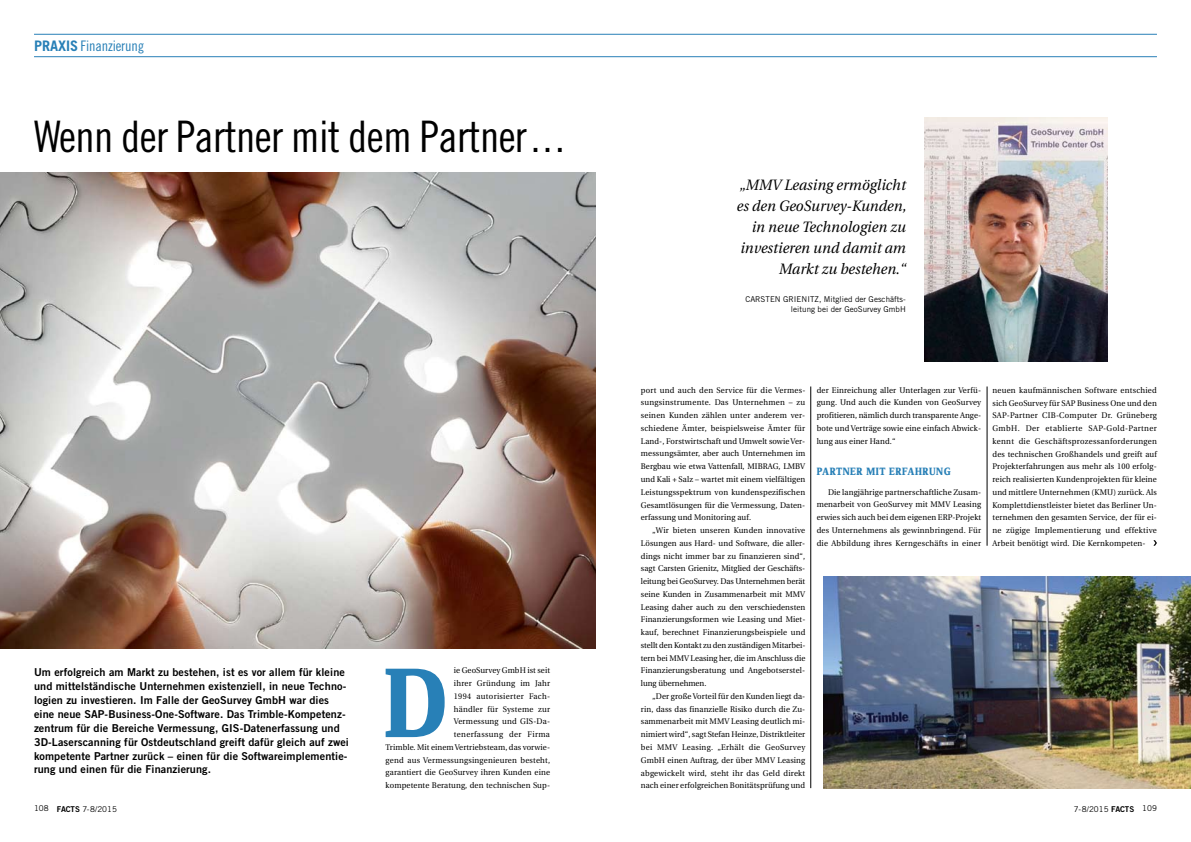
<style>
.page{position:relative;width:1191px;height:842px;background:#fff}
.page>*{position:absolute;margin:0;border:0;box-sizing:border-box;transform-origin:0 0}
.t1{font:700 102.6px "Zine Serif Dis";color:#2880b7}
.t2{font:43.4px "Trade Gothic Cond Eighteen";letter-spacing:-.015em;color:#000}
.t3{font:italic 15px/21px "Utopia";letter-spacing:.005em;color:#000;text-align:right;scale:.95 1}
.t4{font:14.5px "Trade Gothic Cond Eighteen";letter-spacing:-.01em;color:#2880b7}
.t5{font:700 11px "Zine Serif Dis";letter-spacing:.05em;color:#2880b7}
.t6{font:10.9px/13.9px "Trade Gothic Bold Two";letter-spacing:.01em;color:#000}
.t7{font:8.2px/12.8px "Utopia";letter-spacing:.015em;color:#000;text-align:justify;scale:.95 1}
.t8{font:8px/10px "Trade Gothic";letter-spacing:.005em;color:#000;text-align:right}
.s1{font-family:"Trade Gothic";font-weight:700}
.s2{font-family:"Trade Gothic Bold Two"}
</style>
<div class="page">
<img style="left:0;top:173px;width:595px;height:475px">
<hr style="left:34px;top:34px;width:1123px;height:1px;background:#2880b7">
<hr style="left:34px;top:56px;width:1123px;height:1px;background:#2880b7">
<hr style="left:986px;top:386px;width:1px;height:160px;background:#000">
<hr style="left:810px;top:386px;width:1px;height:402px;background:#000">
<img style="left:823px;top:576px;width:368px;height:212px">
<img style="left:924px;top:117px;width:183px;height:245px">
<svg style="left:1153px;top:540px;width:4px;height:6px"></svg>
<h3 class="t4" style="left:34px;top:37px;width:112px"><span class="s1">PRAXIS</span> Finanzierung</h3>
<h2 class="t2" style="left:34px;top:110px;width:532px">Wenn der Partner mit dem Partner...</h2>
<p class="t6" style="left:34px;top:665px;width:316px">Um erfolgreich am Markt zu bestehen, ist es vor allem für kleine und mittelständische Unternehmen existenziell, in neue Techno&shy;logien zu investieren. Im Falle der GeoSurvey GmbH war dies eine neue SAP-Business-One-Software. Das Trimble-Kompetenz&shy;zentrum für die Bereiche Vermessung, GIS-Datenerfassung und 3D-Laserscanning für Ostdeutschland greift dafür gleich auf zwei kompetente Partner zurück – einen für die Softwareimplementie&shy;rung und einen für die Finanzierung.</p>
<p class="t7" style="left:386px;top:664px;width:175px;text-align:right">ie GeoSurvey GmbH ist seit<br>ihrer Gründung im Jahr<br>1994 autorisierter Fach-<br>händler für Systeme zur<br>Vermessung und GIS-Da-<br>tenerfassung der Firma<br>Trimble. Mit einem Vertriebsteam, das vorwie&shy;gend aus Vermessungsingenieuren besteht, garantiert die GeoSurvey ihren Kunden eine kompetente Beratung, den technischen Sup-</p>
<h1 class="t1" style="left:384px;top:650px;width:66px">D</h1>
<h3 class="t3" style="left:737px;top:175px;width:180px">„MMV Leasing ermöglicht es den GeoSurvey-Kunden, in neue Technologien zu investieren und damit am<br>Markt zu bestehen.“</h3>
<p class="t8" style="left:745px;top:294px;width:162px">Carsten Grienitz, Mitglied der Geschäfts&shy;leitung bei der GeoSurvey GmbH</p>
<p class="t7" style="left:641px;top:384px;width:175px">port und auch den Service für die Vermes&shy;sungsinstrumente. Das Unternehmen – zu seinen Kunden zählen unter anderem ver&shy;schiedene Ämter, beispielsweise Ämter für Land-, Forstwirtschaft und Umwelt sowie Ver&shy;messungsämter, aber auch Unternehmen im Bergbau wie etwa Vattenfall, MIBRAG, LMBV und Kali + Salz – wartet mit einem vielfältigen Leistungsspektrum von kundenspezifischen Gesamtlösungen für die Vermessung, Daten&shy;erfassung und Monitoring auf.</p>
<p class="t7" style="left:641px;top:524px;width:175px;text-indent:11px">„Wir bieten unseren Kunden innovative Lösungen aus Hard- und Software, die aller&shy;dings nicht immer bar zu finanzieren sind“, sagt Carsten Grienitz, Mitglied der Geschäfts&shy;leitung bei GeoSurvey. Das Unternehmen berät seine Kunden in Zusammenarbeit mit MMV Leasing daher auch zu den verschiedensten Finanzierungsformen wie Leasing und Miet&shy;kauf, berechnet Finanzierungsbeispiele und stellt den Kontakt zu den zuständigen Mitarbei&shy;tern bei MMV Leasing her, die im Anschluss die Finanzierungsberatung und Angebotserstel&shy;lung übernehmen.</p>
<p class="t7" style="left:641px;top:690px;width:175px;text-indent:11px">„Der große Vorteil für den Kunden liegt da&shy;rin, dass das finanzielle Risiko durch die Zu&shy;sammenarbeit mit MMV Leasing deutlich mi&shy;nimiert wird“, sagt Stefan Heinze, Distriktleiter bei MMV Leasing. „Erhält die GeoSurvey GmbH einen Auftrag, der über MMV Leasing abgewickelt wird, steht ihr das Geld direkt nach einer erfolgreichen Bonitätsprüfung und</p>
<p class="t7" style="left:816px;top:384px;width:175px">der Einreichung aller Unterlagen zur Verfü&shy;gung. Und auch die Kunden von GeoSurvey profitieren, nämlich durch transparente Ange&shy;bote und Verträge sowie eine einfach Abwick&shy;lung aus einer Hand.“</p>
<h3 class="t5" style="left:816px;top:466px;width:136px">PARTNER MIT ERFAHRUNG</h3>
<p class="t7" style="left:816px;top:486px;width:175px;text-indent:11px">Die langjährige partnerschaftliche Zusam&shy;menarbeit von GeoSurvey mit MMV Leasing erwies sich auch bei dem eigenen ERP-Projekt des Unternehmens als gewinnbringend. Für die Abbildung ihres Kerngeschäfts in einer</p>
<p class="t7" style="left:992px;top:384px;width:175px">neuen kaufmännischen Software entschied sich GeoSurvey für SAP Business One und den SAP-Partner CIB-Computer Dr. Grüneberg GmbH. Der etablierte SAP-Gold-Partner kennt die Geschäftsprozessanforderungen des technischen Großhandels und greift auf Projekterfahrungen aus mehr als 100 erfolg&shy;reich realisierten Kundenprojekten für kleine und mittlere Unternehmen (KMU) zurück. Als Komplettdienstleister bietet das Berliner Un&shy;ternehmen den gesamten Service, der für ei&shy;ne zügige Implementierung und effektive Arbeit benötigt wird. Die Kernkompeten-</p>
<p class="t8" style="left:34px;top:804px;width:84px">108 <span class="s2">FACTS</span> 7-8/2015</p>
<p class="t8" style="left:1074px;top:804px;width:84px">7-8/2015 <span class="s2">FACTS</span> 109</p>
</div>
